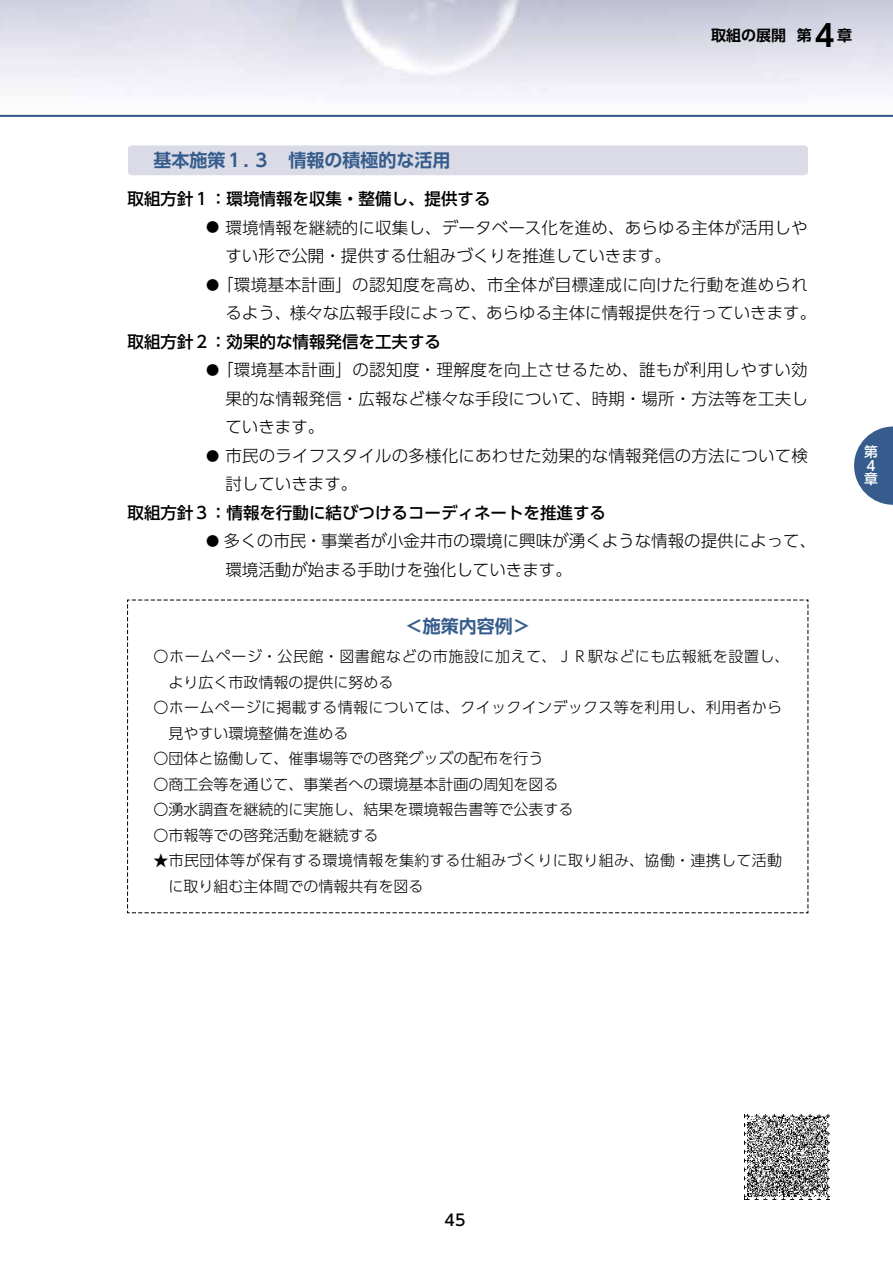
<style>
.page{position:relative;width:893px;height:1263px;background:#fff}
.page>*{position:absolute;margin:0;border:0;box-sizing:border-box;transform-origin:0 0}
.t1{font:700 18px "UD Shin Go Pro De";color:#355c8c}
.t2{font:300 16.5px/28.5px "UD Shin Go Pro";letter-spacing:.01em;color:#000}
.t3{font:500 16.5px "UD Shin Go Pro";color:#000}
.t4{font:500 15.75px "UD Shin Go Pro";color:#000}
.t5{font:300 15px "UD Shin Go Pro";color:#000}
.t6{font:300 15px/25.5px "UD Shin Go Pro";letter-spacing:.025em;color:#000}
.t7{font:300 15px "UD Shin Go Pro";letter-spacing:.04em;color:#000}
.t8{font:700 15px "UD Shin Go Pro De";color:#000}
.t9{font:500 13.8px/13.8px "UD Shin Go Pro";color:#fff}
.s1{font-size:30px}
.s2{font-size:13.2px}
</style>
<div class="page">
<svg style="left:854px;top:426px;width:39px;height:79px"></svg>
<hr style="left:0;top:115px;width:893px;height:2px;background:#355c8c">
<img style="left:744px;top:1114px;width:85px;height:85px">
<div style="left:128px;top:145px;width:680px;height:30px;background:#dadbe7"></div>
<svg style="left:127px;top:599px;width:682px;height:315px"></svg>
<p class="t8" style="left:711px;top:23px;width:142px">取組の展開 第 <span class="s1">4</span> 章</p>
<p class="t1" style="left:153px;top:146px;width:298px">基本施策１．３　情報の積極的な活用</p>
<p class="t3" style="left:128px;top:186px;width:364px">取組方針１：環境情報を収集・整備し、提供する</p>
<p class="t2" style="left:225px;top:213px;width:584px;text-indent:-19px"><span class="s2">●</span> 環境情報を継続的に収集し、データベース化を進め、あらゆる主体が活用しやすい形で公開・提供する仕組みづくりを推進していきます。</p>
<p class="t2" style="left:225px;top:270px;width:592px;text-indent:-19px"><span class="s2">●</span> 「環境基本計画」の認知度を高め、市全体が目標達成に向けた行動を進められるよう、様々な広報手段によって、あらゆる主体に情報提供を行っていきます。</p>
<p class="t3" style="left:128px;top:328px;width:315px">取組方針２：効果的な情報発信を工夫する</p>
<p class="t2" style="left:225px;top:355px;width:584px;text-align:justify;text-indent:-19px"><span class="s2">●</span> 「環境基本計画」の認知度・理解度を向上させるため、誰もが利用しやすい効果的な情報発信・広報など様々な手段について、時期・場所・方法等を工夫していきます。</p>
<p class="t2" style="left:225px;top:441px;width:584px;text-indent:-19px"><span class="s2">●</span> 市民のライフスタイルの多様化にあわせた効果的な情報発信の方法について検討していきます。</p>
<p class="t3" style="left:128px;top:499px;width:480px">取組方針３：情報を行動に結びつけるコーディネートを推進する</p>
<p class="t2" style="left:225px;top:526px;width:592px;text-indent:-19px"><span class="s2">●</span> 多くの市民・事業者が小金井市の環境に興味が湧くような情報の提供によって、環境活動が始まる手助けを強化していきます。</p>
<p class="t1" style="left:405px;top:612px;width:127px">＜施策内容例＞</p>
<p class="t7" style="left:153px;top:644px;width:638px">〇ホームページ・公民館・図書館などの市施設に加えて、ＪＲ駅などにも広報紙を設置し、</p>
<p class="t5" style="left:168px;top:670px;width:226px">より広く市政情報の提供に努める</p>
<p class="t6" style="left:153px;top:694px;width:630px">〇ホームページに掲載する情報については、クイックインデックス等を利用し、利用者から</p>
<p class="t5" style="left:168px;top:721px;width:181px">見やすい環境整備を進める</p>
<p class="t5" style="left:153px;top:746px;width:391px">〇団体と協働して、催事場等での啓発グッズの配布を行う</p>
<p class="t5" style="left:153px;top:772px;width:406px">〇商工会等を通じて、事業者への環境基本計画の周知を図る</p>
<p class="t5" style="left:153px;top:797px;width:421px">〇湧水調査を継続的に実施し、結果を環境報告書等で公表する</p>
<p class="t5" style="left:153px;top:823px;width:226px">〇市報等での啓発活動を継続する</p>
<p class="t6" style="left:168px;top:847px;width:615px;text-indent:-15px">★市民団体等が保有する環境情報を集約する仕組みづくりに取り組み、協働・連携して活動に取り組む主体間での情報共有を図る</p>
<p class="t9" style="left:864px;top:444px;width:15px">第<br>4章</p>
<p class="t4" style="left:445px;top:1207px;width:22px">45</p>
</div>
